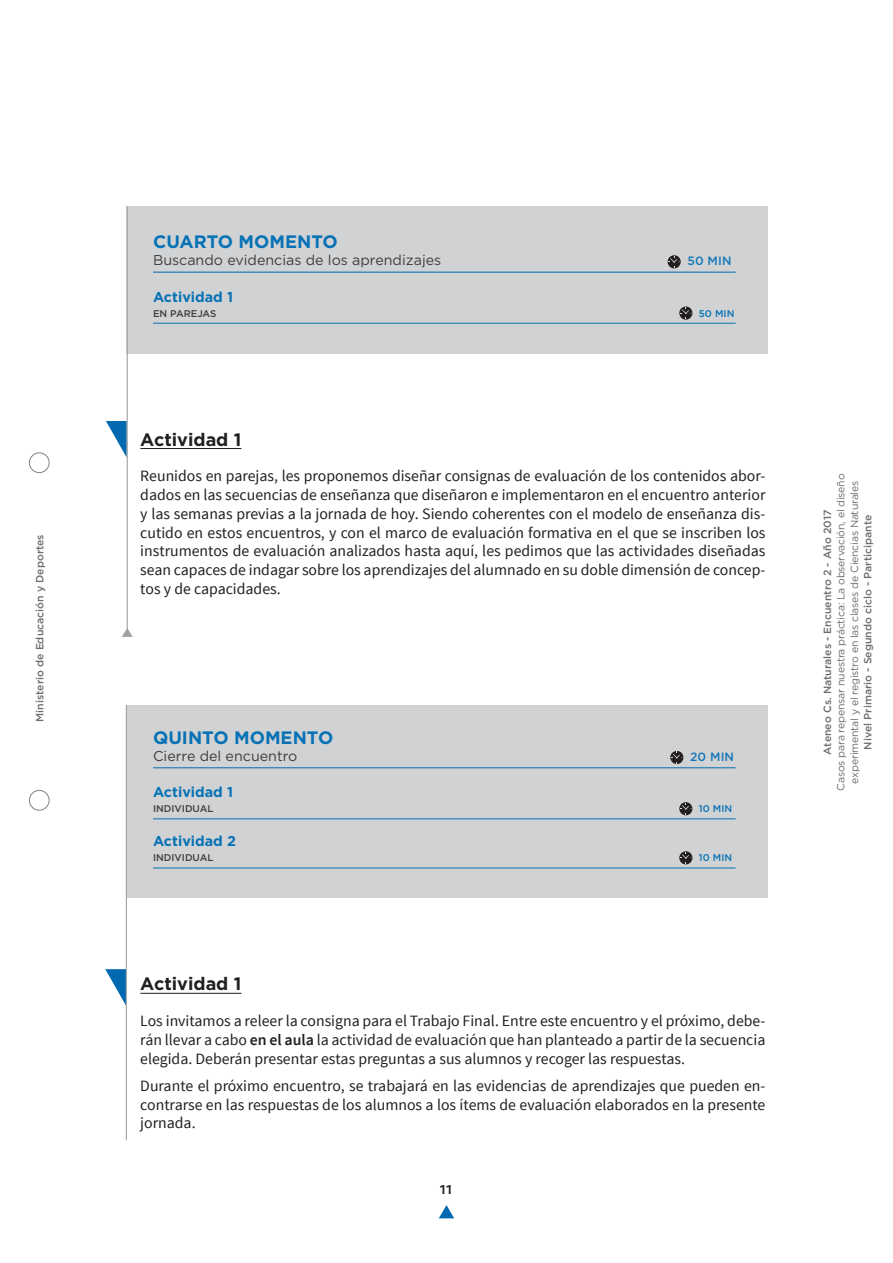
<style>
.page{position:relative;width:893px;height:1263px;background:#fff}
.page>*{position:absolute;margin:0;border:0;box-sizing:border-box;transform-origin:0 0}
.t1{font:700 18px "Gotham";color:#0772b5}
.t2{font:700 18px "Gotham";color:#231f20}
.t3{font:500 18px "Alegreya Sans";color:#231f20}
.t4{font:15.75px/18.8px "Source Sans Pro";color:#231f20;text-align:justify}
.t5{font:14.25px "Gotham";color:#3e3e3f}
.t6{font:700 14.25px "Gotham";color:#0772b5}
.t7{font:500 12px "Gotham";letter-spacing:.01em;color:#1577b8}
.t8{font:10.5px/13.5px "Gotham";letter-spacing:-.02em;color:#6c6d70;text-align:center}
.t9{font:500 10.5px "Gotham";color:#6c6d70}
.t10{font:500 9.75px "Gotham";color:#3e3e3f}
.t11{font:500 9.75px "Gotham";letter-spacing:.01em;color:#0772b5}
.s1{font-weight:600}
</style>
<div class="page">
<svg style="left:106px;top:421px;width:21px;height:37px"></svg>
<div style="left:126px;top:206px;width:642px;height:148px;background:#d1d2d4"></div>
<hr style="left:127px;top:206px;width:1px;height:426px;background:#a0a1a5">
<svg style="left:122px;top:628px;width:11px;height:9px"></svg>
<svg style="left:105px;top:969px;width:21px;height:37px"></svg>
<div style="left:126px;top:705px;width:642px;height:192px;background:#d1d2d4"></div>
<hr style="left:126px;top:705px;width:1px;height:435px;background:#a0a1a5">
<div style="left:29px;top:453px;width:20px;height:20px;border:1px solid #808285;border-radius:50%"></div>
<div style="left:29px;top:790px;width:20px;height:20px;border:1px solid #808285;border-radius:50%"></div>
<svg style="left:439px;top:1205px;width:15px;height:13px"></svg>
<hr style="left:153px;top:272px;width:583px;height:1px;background:#0169b0">
<hr style="left:153px;top:323px;width:583px;height:1px;background:#0772b5">
<hr style="left:140px;top:448px;width:101px;height:1px;background:#231f20">
<hr style="left:153px;top:767px;width:583px;height:1px;background:#0169b0">
<hr style="left:153px;top:819px;width:583px;height:1px;background:#0772b5">
<hr style="left:153px;top:868px;width:583px;height:1px;background:#0772b5">
<hr style="left:140px;top:993px;width:101px;height:1px;background:#231f20">
<svg style="left:667px;top:255px;width:14px;height:13px"></svg>
<svg style="left:679px;top:306px;width:13px;height:14px"></svg>
<svg style="left:670px;top:751px;width:13px;height:13px"></svg>
<svg style="left:679px;top:802px;width:13px;height:13px"></svg>
<svg style="left:679px;top:851px;width:13px;height:13px"></svg>
<p class="t9" style="left:33px;top:722px;width:189px;rotate:-90deg">Ministerio de Educación y Deportes</p>
<p class="t1" style="left:153px;top:230px;width:186px">CUARTO MOMENTO</p>
<p class="t5" style="left:153px;top:251px;width:290px">Buscando evidencias de los aprendizajes</p>
<p class="t7" style="left:687px;top:253px;width:46px">50 MIN</p>
<p class="t6" style="left:153px;top:287px;width:82px">Actividad 1</p>
<p class="t10" style="left:153px;top:307px;width:65px">EN PAREJAS</p>
<p class="t11" style="left:699px;top:307px;width:37px">50 MIN</p>
<p class="t2" style="left:140px;top:427px;width:103px">Actividad 1</p>
<p class="t4" style="left:140px;top:467px;width:627px">Reunidos en parejas, les proponemos diseñar consignas de evaluación de los contenidos abor&shy;dados en las secuencias de enseñanza que diseñaron e implementaron en el encuentro anterior y las semanas previas a la jornada de hoy. Siendo coherentes con el modelo de enseñanza dis&shy;cutido en estos encuentros, y con el marco de evaluación formativa en el que se inscriben los instrumentos de evaluación analizados hasta aquí, les pedimos que las actividades diseñadas sean capaces de indagar sobre los aprendizajes del alumnado en su doble dimensión de concep&shy;tos y de capacidades.</p>
<p class="t1" style="left:153px;top:726px;width:182px">QUINTO MOMENTO</p>
<p class="t5" style="left:153px;top:747px;width:146px">Cierre del encuentro</p>
<p class="t7" style="left:690px;top:749px;width:45px">20 MIN</p>
<p class="t6" style="left:153px;top:783px;width:82px">Actividad 1</p>
<p class="t10" style="left:153px;top:802px;width:62px">INDIVIDUAL</p>
<p class="t11" style="left:699px;top:802px;width:35px">10 MIN</p>
<p class="t6" style="left:153px;top:832px;width:84px">Actividad 2</p>
<p class="t10" style="left:153px;top:851px;width:62px">INDIVIDUAL</p>
<p class="t11" style="left:699px;top:851px;width:35px">10 MIN</p>
<p class="t2" style="left:140px;top:972px;width:103px">Actividad 1</p>
<p class="t4" style="left:140px;top:1012px;width:627px">Los invitamos a releer la consigna para el Trabajo Final. Entre este encuentro y el próximo, debe&shy;rán llevar a cabo <span class="s1">en el aula</span> la actividad de evaluación que han planteado a partir de la secuencia elegida. Deberán presentar estas preguntas a sus alumnos y recoger las respuestas.</p>
<p class="t4" style="left:140px;top:1076px;width:627px">Durante el próximo encuentro, se trabajará en las evidencias de aprendizajes que pueden en&shy;contrarse en las respuestas de los alumnos a los ítems de evaluación elaborados en la presente jornada.</p>
<p class="t3" style="left:440px;top:1176px;width:14px">11</p>
<p class="t8" style="left:834px;top:791px;width:319px;rotate:-90deg">Casos para repensar nuestra práctica: La observación, el diseño experimental y el registro en las clases de Ciencias Naturales</p>
<p class="t9" style="left:820px;top:755px;width:246px;rotate:-90deg">Ateneo Cs. Naturales - Encuentro 2 - Año 2017</p>
<p class="t9" style="left:861px;top:749px;width:236px;rotate:-90deg">Nivel Primario - Segundo ciclo - Participante</p>
</div>
